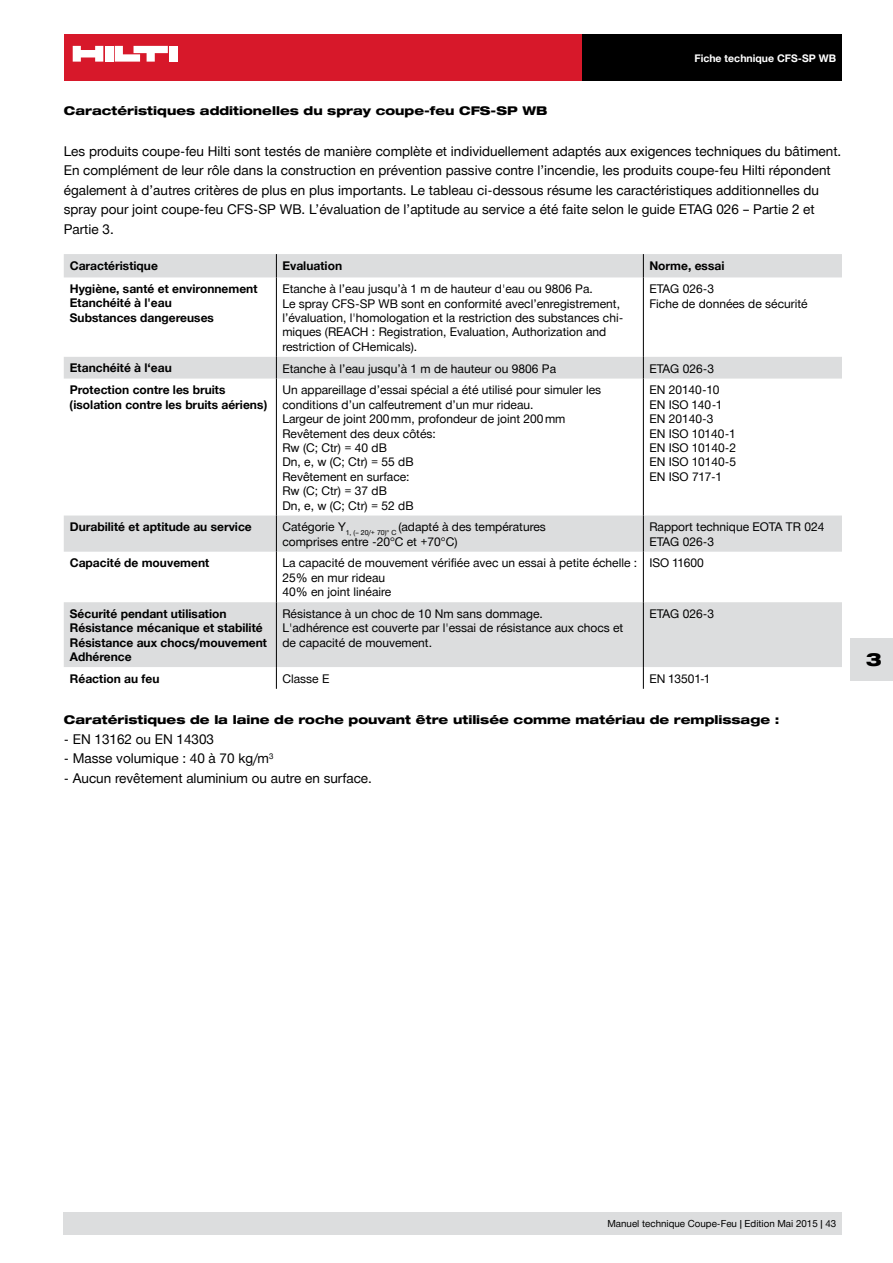
<style>
.page{position:relative;width:893px;height:1263px;background:#fff}
.page>*{position:absolute;margin:0;border:0;box-sizing:border-box;transform-origin:0 0}
.t1{font:800 expanded 18px "Hilti";color:#000}
.t2{font:13.5px/19.5px "Hilti";color:#000}
.t3{font:12px/14.4px "Hilti";color:#000}
.t4{font:700 12px/14.4px "Hilti";color:#000}
.t5{font:800 expanded 12px "Hilti";color:#000}
.t6{font:700 10.5px "Hilti";color:#fff}
.t7{font:9.75px "Hilti";color:#000}
</style>
<div class="page">
<div style="left:850px;top:638px;width:43px;height:42px;background:#dcddde"></div>
<div style="left:64px;top:34px;width:519px;height:47px;background:#d7182a"></div>
<div style="left:583px;top:34px;width:259px;height:47px;background:#000"></div>
<div style="left:105px;top:46px;width:8px;height:16px;background:#fff"></div>
<div style="left:169px;top:46px;width:9px;height:16px;background:#fff"></div>
<svg style="left:73px;top:46px;width:30px;height:16px"></svg>
<svg style="left:115px;top:46px;width:53px;height:16px"></svg>
<div style="left:64px;top:1212px;width:778px;height:23px;background:#dcddde"></div>
<svg style="left:64px;top:357px;width:778px;height:310px"></svg>
<hr style="left:276px;top:277px;width:1px;height:80px;background:#000">
<hr style="left:643px;top:277px;width:1px;height:80px;background:#000">
<svg style="left:276px;top:357px;width:1px;height:22px"></svg>
<svg style="left:643px;top:357px;width:1px;height:22px"></svg>
<hr style="left:276px;top:379px;width:1px;height:136px;background:#000">
<hr style="left:643px;top:379px;width:1px;height:136px;background:#000">
<hr style="left:276px;top:515px;width:1px;height:37px;background:#000">
<hr style="left:643px;top:515px;width:1px;height:37px;background:#000">
<hr style="left:276px;top:552px;width:1px;height:50px;background:#000">
<hr style="left:643px;top:552px;width:1px;height:50px;background:#000">
<hr style="left:276px;top:602px;width:1px;height:65px;background:#000">
<hr style="left:643px;top:602px;width:1px;height:65px;background:#000">
<svg style="left:276px;top:667px;width:1px;height:22px"></svg>
<svg style="left:643px;top:667px;width:1px;height:22px"></svg>
<div style="left:64px;top:254px;width:778px;height:23px;background:#dcddde"></div>
<p class="t5" style="left:64px;top:103px;width:485px">Caractéristiques additionelles du spray coupe-feu CFS-SP WB</p>
<p class="t6" style="left:694px;top:50px;width:143px">Fiche technique CFS-SP WB</p>
<p class="t2" style="left:64px;top:140px;width:779px">Les produits coupe-feu Hilti sont testés de manière complète et individuellement adaptés aux exigences techniques du bâtiment.<br>En complément de leur rôle dans la construction en prévention passive contre l’incendie, les produits coupe-feu Hilti répondent également à d’autres critères de plus en plus importants. Le tableau ci-dessous résume les caractéristiques additionnelles du spray pour joint coupe-feu CFS-SP WB. L’évaluation de l’aptitude au service a été faite selon le guide ETAG 026 – Partie 2 et Partie 3.</p>
<p class="t4" style="left:70px;top:258px;width:90px">Caractéristique</p>
<p class="t4" style="left:282px;top:258px;width:61px">Evaluation</p>
<p class="t4" style="left:649px;top:258px;width:77px">Norme, essai</p>
<p class="t4" style="left:70px;top:281px;width:189px">Hygiène, santé et environnement<br>Etanchéité à l'eau<br>Substances dangereuses</p>
<p class="t3" style="left:282px;top:281px;width:342px">Etanche à l’eau jusqu’à 1 m de hauteur d'eau ou 9806 Pa.<br>Le spray CFS-SP WB sont en conformité avecl’enregistrement, l’évaluation, l'homologation et la restriction des substances chi&shy;miques (REACH : Registration, Evaluation, Authorization and restriction of CHemicals).</p>
<p class="t3" style="left:649px;top:281px;width:160px">ETAG 026-3<br>Fiche de données de sécurité</p>
<p class="t4" style="left:70px;top:360px;width:103px">Etanchéité à l‘eau</p>
<p class="t3" style="left:282px;top:361px;width:275px">Etanche à l’eau jusqu’à 1 m de hauteur ou 9806 Pa</p>
<p class="t3" style="left:649px;top:361px;width:66px">ETAG 026-3</p>
<p class="t4" style="left:70px;top:382px;width:199px">Protection contre les bruits (isolation contre les bruits aériens)</p>
<p class="t3" style="left:282px;top:382px;width:320px">Un appareillage d’essai spécial a été utilisé pour simuler les conditions d’un calfeutrement d’un mur rideau.<br>Largeur de joint 200mm, profondeur de joint 200mm<br>Revêtement des deux côtés:<br>Rw (C; Ctr) = 40 dB<br>Dn, e, w (C; Ctr) = 55 dB<br>Revêtement en surface:<br>Rw (C; Ctr) = 37 dB<br>Dn, e, w (C; Ctr) = 52 dB</p>
<p class="t3" style="left:649px;top:382px;width:88px">EN 20140-10<br>EN ISO 140-1<br>EN 20140-3<br>EN ISO 10140-1<br>EN ISO 10140-2<br>EN ISO 10140-5<br>EN ISO 717-1</p>
<p class="t4" style="left:70px;top:519px;width:183px">Durabilité et aptitude au service</p>
<p class="t3" style="left:282px;top:519px;width:265px">Catégorie Y<sub>1,</sub> <sub>(–</sub> <sub>20/+</sub> <sub>70)°</sub> <sub>C</sub> (adapté à des températures comprises entre -20°C et +70°C)</p>
<p class="t3" style="left:649px;top:519px;width:176px">Rapport technique EOTA TR 024<br>ETAG 026-3</p>
<p class="t4" style="left:70px;top:555px;width:141px">Capacité de mouvement</p>
<p class="t3" style="left:282px;top:555px;width:356px">La capacité de mouvement vérifiée avec un essai à petite échelle :<br>25% en mur rideau<br>40% en joint linéaire</p>
<p class="t3" style="left:649px;top:555px;width:56px">ISO 11600</p>
<p class="t4" style="left:70px;top:606px;width:199px">Sécurité pendant utilisation<br>Résistance mécanique et stabilité<br>Résistance aux chocs/mouvement<br>Adhérence</p>
<p class="t3" style="left:282px;top:606px;width:342px">Résistance à un choc de 10 Nm sans dommage.<br>L'adhérence est couverte par l'essai de résistance aux chocs et de capacité de mouvement.</p>
<p class="t3" style="left:649px;top:606px;width:66px">ETAG 026-3</p>
<p class="t4" style="left:70px;top:671px;width:91px">Réaction au feu</p>
<p class="t3" style="left:282px;top:671px;width:48px">Classe E</p>
<p class="t3" style="left:649px;top:671px;width:63px">EN 13501-1</p>
<p class="t5" style="left:64px;top:712px;width:717px">Caratéristiques de la laine de roche pouvant être utilisée comme matériau de remplissage :</p>
<p class="t2" style="left:64px;top:728px;width:152px">- EN 13162 ou EN 14303</p>
<p class="t2" style="left:64px;top:748px;width:211px">- Masse volumique : 40 à 70 kg/m<sup>3</sup></p>
<p class="t2" style="left:64px;top:767px;width:310px">- Aucun revêtement aluminium ou autre en surface.</p>
<h1 class="t1" style="left:866px;top:648px;width:17px">3</h1>
<p class="t7" style="left:607px;top:1217px;width:230px">Manuel technique Coupe-Feu | Edition Mai 2015 | 43</p>
</div>
